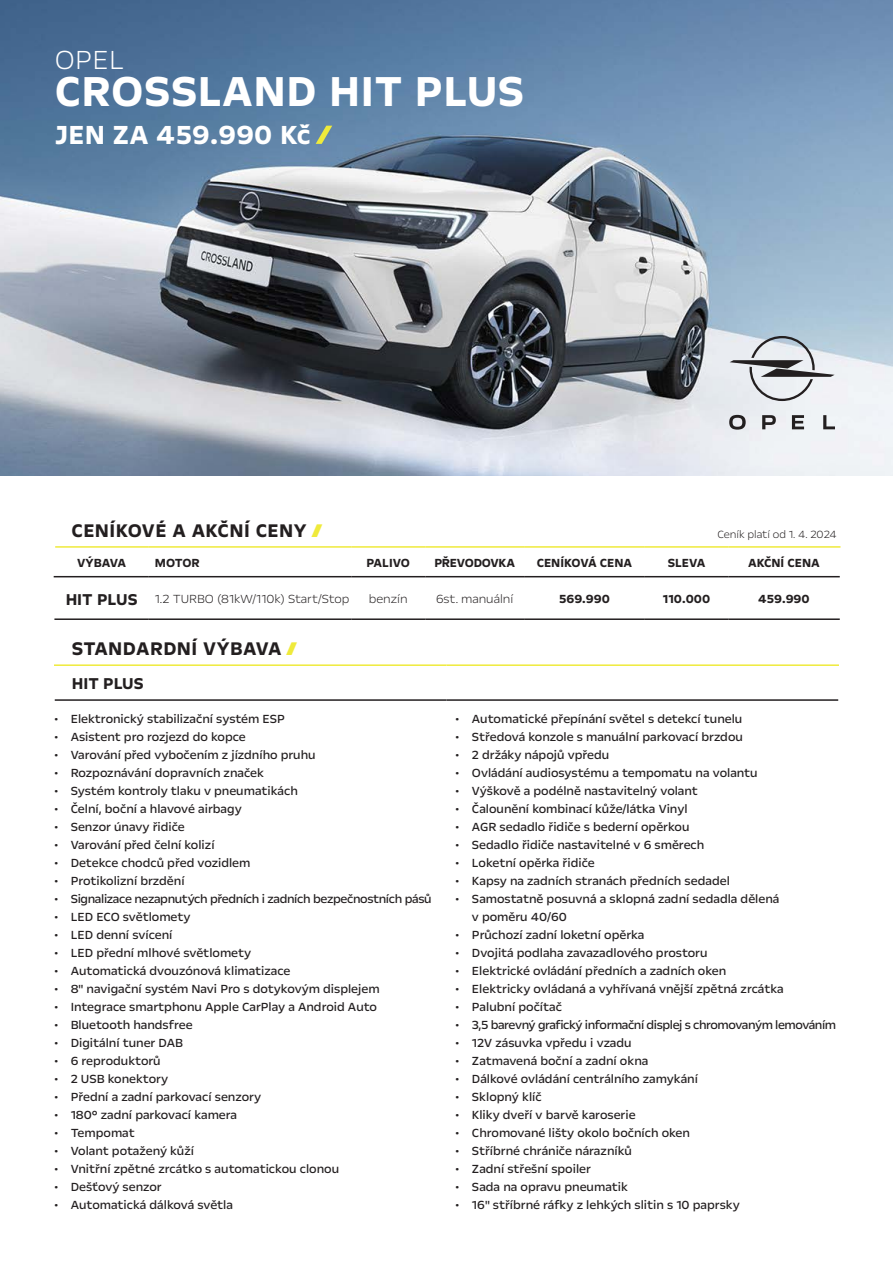
<style>
.page{position:relative;width:893px;height:1263px;background:#fff}
.page>*{position:absolute;margin:0;border:0;box-sizing:border-box;transform-origin:0 0}
.t1{font:700 48px "Opel Next";letter-spacing:.01em;color:#fff}
.t2{font:700 30px "Opel Next";letter-spacing:.01em;color:#fff}
.t3{font:300 30px "Opel Next";color:#fff}
.t4{font:700 21px "Opel Next";letter-spacing:.02em;color:#231f20}
.t5{font:700 18px "Opel Next";color:#231f20}
.t6{font:13.5px/18px "Opel Next";color:#231f20}
.t7{font:700 13.5px "Opel Next";color:#231f20}
.t8{font:13.5px "Opel Next";letter-spacing:-.025em;color:#231f20}
.t9{font:13.5px "Opel Next";letter-spacing:-.03em;color:#231f20}
.t10{font:300 13.5px "Opel Next";color:#231f20}
.t11{font:700 13.5px "Opel Next";letter-spacing:-.02em;color:#231f20}
.t12{font:300 12px "Opel Next";color:#231f20}
.s1{font-weight:300;color:#efea3b}
</style>
<div class="page">
<img style="left:0;top:0;width:893px;height:476px">
<svg style="left:792px;top:415px;width:12px;height:14px"></svg>
<svg style="left:762px;top:415px;width:14px;height:14px"></svg>
<svg style="left:729px;top:415px;width:17px;height:15px"></svg>
<svg style="left:823px;top:415px;width:12px;height:14px"></svg>
<hr style="left:761px;top:375px;width:73px;height:2px;background:#231f20">
<svg style="left:749px;top:336px;width:66px;height:65px;background:#b9bdc1"></svg>
<hr style="left:730px;top:360px;width:73px;height:2px;background:#231f20">
<svg style="left:316px;top:126px;width:16px;height:18px"></svg>
<hr style="left:55px;top:546px;width:94px;height:2px;background:#efea3b">
<hr style="left:149px;top:546px;width:202px;height:2px;background:#efea3b">
<hr style="left:351px;top:546px;width:74px;height:2px;background:#efea3b">
<hr style="left:425px;top:546px;width:99px;height:2px;background:#efea3b">
<hr style="left:524px;top:546px;width:121px;height:2px;background:#efea3b">
<hr style="left:645px;top:546px;width:83px;height:2px;background:#efea3b">
<hr style="left:728px;top:546px;width:112px;height:2px;background:#efea3b">
<hr style="left:54px;top:576px;width:95px;height:1px;background:#231f20">
<hr style="left:149px;top:576px;width:202px;height:1px;background:#231f20">
<hr style="left:351px;top:576px;width:74px;height:1px;background:#231f20">
<hr style="left:425px;top:576px;width:99px;height:1px;background:#231f20">
<hr style="left:524px;top:576px;width:121px;height:1px;background:#231f20">
<hr style="left:645px;top:576px;width:83px;height:1px;background:#231f20">
<hr style="left:728px;top:576px;width:112px;height:1px;background:#231f20">
<hr style="left:54px;top:618px;width:95px;height:2px;background:#231f20">
<hr style="left:149px;top:618px;width:202px;height:2px;background:#231f20">
<hr style="left:351px;top:618px;width:74px;height:2px;background:#231f20">
<hr style="left:425px;top:618px;width:99px;height:2px;background:#231f20">
<hr style="left:524px;top:618px;width:121px;height:2px;background:#231f20">
<hr style="left:645px;top:618px;width:83px;height:2px;background:#231f20">
<hr style="left:728px;top:618px;width:112px;height:2px;background:#231f20">
<hr style="left:54px;top:664px;width:392px;height:2px;background:#efea3b">
<hr style="left:446px;top:664px;width:393px;height:2px;background:#efea3b">
<hr style="left:55px;top:699px;width:391px;height:2px;background:#231f20">
<hr style="left:446px;top:699px;width:392px;height:2px;background:#231f20">
<p class="t3" style="left:55px;top:41px;width:71px">OPEL</p>
<p class="t1" style="left:55px;top:62px;width:471px">CROSSLAND HIT PLUS</p>
<p class="t2" style="left:55px;top:116px;width:257px">JEN ZA 459.990 Kč</p>
<p class="t4" style="left:71px;top:517px;width:253px">CENÍKOVÉ A AKČNÍ CENY <span class="s1">{sla}</span></p>
<p class="t7" style="left:77px;top:554px;width:50px">VÝBAVA</p>
<p class="t7" style="left:155px;top:554px;width:47px">MOTOR</p>
<p class="t7" style="left:366px;top:554px;width:45px">PALIVO</p>
<p class="t11" style="left:434px;top:554px;width:82px">PŘEVODOVKA</p>
<p class="t7" style="left:537px;top:554px;width:97px">CENÍKOVÁ CENA</p>
<p class="t7" style="left:668px;top:554px;width:39px">SLEVA</p>
<p class="t7" style="left:748px;top:554px;width:73px">AKČNÍ CENA</p>
<p class="t5" style="left:66px;top:588px;width:73px">HIT PLUS</p>
<p class="t10" style="left:155px;top:590px;width:196px">1.2 TURBO (81kW/110k) Start/Stop</p>
<p class="t10" style="left:369px;top:590px;width:40px">benzín</p>
<p class="t10" style="left:436px;top:590px;width:79px">6st. manuální</p>
<p class="t7" style="left:559px;top:590px;width:52px">569.990</p>
<p class="t7" style="left:663px;top:590px;width:49px">110.000</p>
<p class="t7" style="left:758px;top:590px;width:53px">459.990</p>
<p class="t12" style="left:717px;top:526px;width:121px">Ceník platí od 1. 4. 2024</p>
<p class="t4" style="left:72px;top:636px;width:227px">STANDARDNÍ VÝBAVA <span class="s1">{sla}</span></p>
<p class="t5" style="left:72px;top:673px;width:73px">HIT PLUS</p>
<p class="t6" style="left:54px;top:710px;width:233px">• Elektronický stabilizační systém ESP</p>
<p class="t6" style="left:54px;top:728px;width:194px">• Asistent pro rozjezd do kopce</p>
<p class="t6" style="left:54px;top:746px;width:264px">• Varování před vybočením z jízdního pruhu</p>
<p class="t6" style="left:54px;top:764px;width:212px">• Rozpoznávání dopravních značek</p>
<p class="t6" style="left:54px;top:782px;width:246px">• Systém kontroly tlaku v pneumatikách</p>
<p class="t6" style="left:54px;top:800px;width:190px">• Čelní, boční a hlavové airbagy</p>
<p class="t6" style="left:54px;top:818px;width:133px">• Senzor únavy řidiče</p>
<p class="t6" style="left:54px;top:836px;width:162px">• Varování před čelní kolizí</p>
<p class="t6" style="left:54px;top:854px;width:198px">• Detekce chodců před vozidlem</p>
<p class="t6" style="left:54px;top:872px;width:132px">• Protikolizní brzdění</p>
<p class="t8" style="left:54px;top:890px;width:380px">• Signalizace nezapnutých předních i zadních bezpečnostních pásů</p>
<p class="t6" style="left:54px;top:908px;width:138px">• LED ECO světlomety</p>
<p class="t6" style="left:54px;top:926px;width:120px">• LED denní svícení</p>
<p class="t6" style="left:54px;top:944px;width:199px">• LED přední mlhové světlomety</p>
<p class="t6" style="left:54px;top:962px;width:238px">• Automatická dvouzónová klimatizace</p>
<p class="t6" style="left:54px;top:980px;width:327px">• 8" navigační systém Navi Pro s dotykovým displejem</p>
<p class="t6" style="left:54px;top:998px;width:325px">• Integrace smartphonu Apple CarPlay a Android Auto</p>
<p class="t6" style="left:54px;top:1016px;width:140px">• Bluetooth handsfree</p>
<p class="t6" style="left:54px;top:1034px;width:131px">• Digitální tuner DAB</p>
<p class="t6" style="left:54px;top:1052px;width:109px">• 6 reproduktorů</p>
<p class="t6" style="left:54px;top:1070px;width:116px">• 2 USB konektory</p>
<p class="t6" style="left:54px;top:1088px;width:209px">• Přední a zadní parkovací senzory</p>
<p class="t6" style="left:54px;top:1106px;width:185px">• 180° zadní parkovací kamera</p>
<p class="t6" style="left:54px;top:1124px;width:83px">• Tempomat</p>
<p class="t6" style="left:54px;top:1142px;width:142px">• Volant potažený kůží</p>
<p class="t6" style="left:54px;top:1160px;width:287px">• Vnitřní zpětné zrcátko s automatickou clonou</p>
<p class="t6" style="left:54px;top:1178px;width:110px">• Dešťový senzor</p>
<p class="t6" style="left:54px;top:1196px;width:181px">• Automatická dálková světla</p>
<p class="t6" style="left:455px;top:710px;width:289px">• Automatické přepínání světel s detekcí tunelu</p>
<p class="t6" style="left:455px;top:728px;width:290px">• Středová konzole s manuální parkovací brzdou</p>
<p class="t6" style="left:455px;top:746px;width:156px">• 2 držáky nápojů vpředu</p>
<p class="t6" style="left:455px;top:764px;width:304px">• Ovládání audiosystému a tempomatu na volantu</p>
<p class="t6" style="left:455px;top:782px;width:244px">• Výškově a podélně nastavitelný volant</p>
<p class="t6" style="left:455px;top:800px;width:234px">• Čalounění kombinací kůže/látka Vinyl</p>
<p class="t6" style="left:455px;top:818px;width:236px">• AGR sedadlo řidiče s bederní opěrkou</p>
<p class="t6" style="left:455px;top:836px;width:251px">• Sedadlo řidiče nastavitelné v 6 směrech</p>
<p class="t6" style="left:455px;top:854px;width:141px">• Loketní opěrka řidiče</p>
<p class="t6" style="left:455px;top:872px;width:276px">• Kapsy na zadních stranách předních sedadel</p>
<p class="t6" style="left:472px;top:890px;width:309px;text-indent:-17px">• Samostatně posuvná a sklopná zadní sedadla dělená v poměru 40/60</p>
<p class="t6" style="left:455px;top:926px;width:191px">• Průchozí zadní loketní opěrka</p>
<p class="t6" style="left:455px;top:944px;width:254px">• Dvojitá podlaha zavazadlového prostoru</p>
<p class="t6" style="left:455px;top:962px;width:273px">• Elektrické ovládání předních a zadních oken</p>
<p class="t6" style="left:455px;top:980px;width:330px">• Elektricky ovládaná a vyhřívaná vnější zpětná zrcátka</p>
<p class="t6" style="left:455px;top:998px;width:108px">• Palubní počítač</p>
<p class="t9" style="left:455px;top:1016px;width:383px">• 3,5 barevný grafický informační displej s chromovaným lemováním</p>
<p class="t6" style="left:455px;top:1034px;width:178px">• 12V zásuvka vpředu i vzadu</p>
<p class="t6" style="left:455px;top:1052px;width:195px">• Zatmavená boční a zadní okna</p>
<p class="t6" style="left:455px;top:1070px;width:245px">• Dálkové ovládání centrálního zamykání</p>
<p class="t6" style="left:455px;top:1088px;width:88px">• Sklopný klíč</p>
<p class="t6" style="left:455px;top:1106px;width:182px">• Kliky dveří v barvě karoserie</p>
<p class="t6" style="left:455px;top:1124px;width:237px">• Chromované lišty okolo bočních oken</p>
<p class="t6" style="left:455px;top:1142px;width:178px">• Stříbrné chrániče nárazníků</p>
<p class="t6" style="left:455px;top:1160px;width:137px">• Zadní střešní spoiler</p>
<p class="t6" style="left:455px;top:1178px;width:174px">• Sada na opravu pneumatik</p>
<p class="t6" style="left:455px;top:1196px;width:286px">• 16" stříbrné ráfky z lehkých slitin s 10 paprsky</p>
</div>
